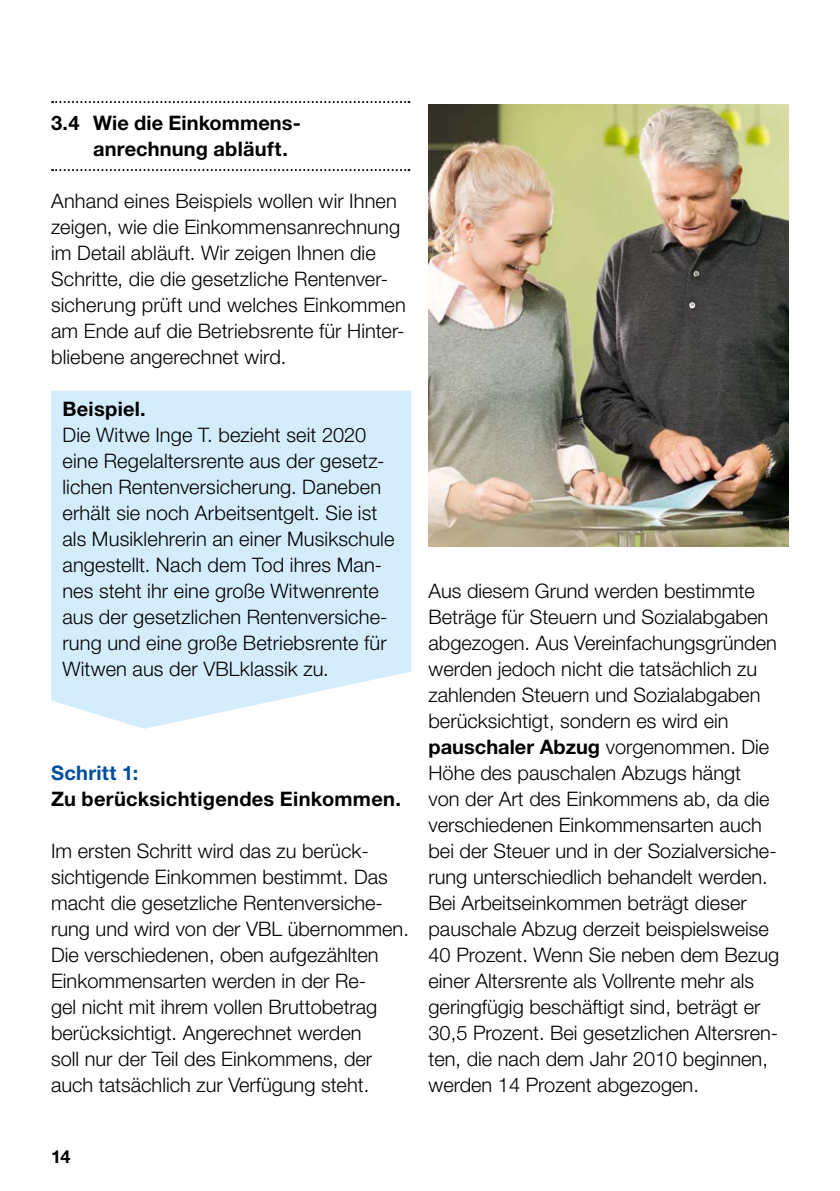
<style>
.page{position:relative;width:840px;height:1191px;background:#fff}
.page>*{position:absolute;margin:0;border:0;box-sizing:border-box;transform-origin:0 0}
.t1{font:300 20px/26px "Helvetica Neue LT Pro";color:#000}
.t2{font:700 20px/26px "Helvetica Neue LT Pro";letter-spacing:.01em;color:#000}
.t3{font:700 20px "Helvetica Neue LT Pro";letter-spacing:.015em;color:#004e9e}
.t4{font:700 18px "Helvetica Neue LT Pro";color:#000}
.s1{font-weight:700}
</style>
<div class="page">
<svg style="left:51px;top:391px;width:360px;height:338px;background:#d7eefc"></svg>
<svg style="left:52px;top:169px;width:357px;height:2px"></svg>
<svg style="left:52px;top:101px;width:357px;height:2px"></svg>
<img style="left:428px;top:104px;width:360px;height:442px">
<p class="t2" style="left:93px;top:109px;width:204px;text-indent:-42px">3.4 Wie die Einkommens&shy;anrechnung abläuft.</p>
<p class="t1" style="left:51px;top:187px;width:356px">Anhand eines Beispiels wollen wir Ihnen zeigen, wie die Einkommensanrechnung im Detail abläuft. Wir zeigen Ihnen die Schritte, die die gesetzliche Rentenver&shy;sicherung prüft und welches Einkommen am Ende auf die Betriebsrente für Hinter&shy;bliebene angerechnet wird.</p>
<p class="t2" style="left:62px;top:395px;width:85px">Beispiel.</p>
<p class="t1" style="left:62px;top:421px;width:333px">Die Witwe Inge T. bezieht seit 2020 eine Regelaltersrente aus der gesetz&shy;lichen Rentenversicherung. Daneben erhält sie noch Arbeitsentgelt. Sie ist als Musiklehrerin an einer Musikschule angestellt. Nach dem Tod ihres Man&shy;nes steht ihr eine große Witwenrente aus der gesetzlichen Rentenversiche&shy;rung und eine große Betriebsrente für Witwen aus der VBLklassik zu.</p>
<p class="t3" style="left:51px;top:760px;width:89px">Schritt 1:</p>
<p class="t2" style="left:51px;top:785px;width:351px">Zu berücksichtigendes Einkommen.</p>
<p class="t1" style="left:51px;top:837px;width:359px">Im ersten Schritt wird das zu berück&shy;sichtigende Einkommen bestimmt. Das macht die gesetzliche Rentenversiche&shy;rung und wird von der VBL übernommen.<br>Die verschiedenen, oben aufgezählten Einkommensarten werden in der Re-<br>gel nicht mit ihrem vollen Bruttobetrag berücksichtigt. Angerechnet werden<br>soll nur der Teil des Einkommens, der auch tatsächlich zur Verfügung steht.</p>
<p class="t1" style="left:428px;top:577px;width:352px">Aus diesem Grund werden bestimmte Beträge für Steuern und Sozialabgaben abgezogen. Aus Vereinfachungsgründen werden jedoch nicht die tatsächlich zu zahlenden Steuern und Sozialabgaben berücksichtigt, sondern es wird ein <span class="s1">pauschaler Abzug</span> vorgenommen. Die Höhe des pauschalen Abzugs hängt<br>von der Art des Einkommens ab, da die verschiedenen Einkommensarten auch bei der Steuer und in der Sozialversiche&shy;rung unterschiedlich behandelt werden.<br>Bei Arbeitseinkommen beträgt dieser pauschale Abzug derzeit beispielsweise 40 Prozent. Wenn Sie neben dem Bezug einer Altersrente als Vollrente mehr als geringfügig beschäftigt sind, beträgt er 30,5 Prozent. Bei gesetzlichen Altersren&shy;ten, die nach dem Jahr 2010 beginnen, werden 14 Prozent abgezogen.</p>
<p class="t4" style="left:51px;top:1145px;width:21px">14</p>
</div>
